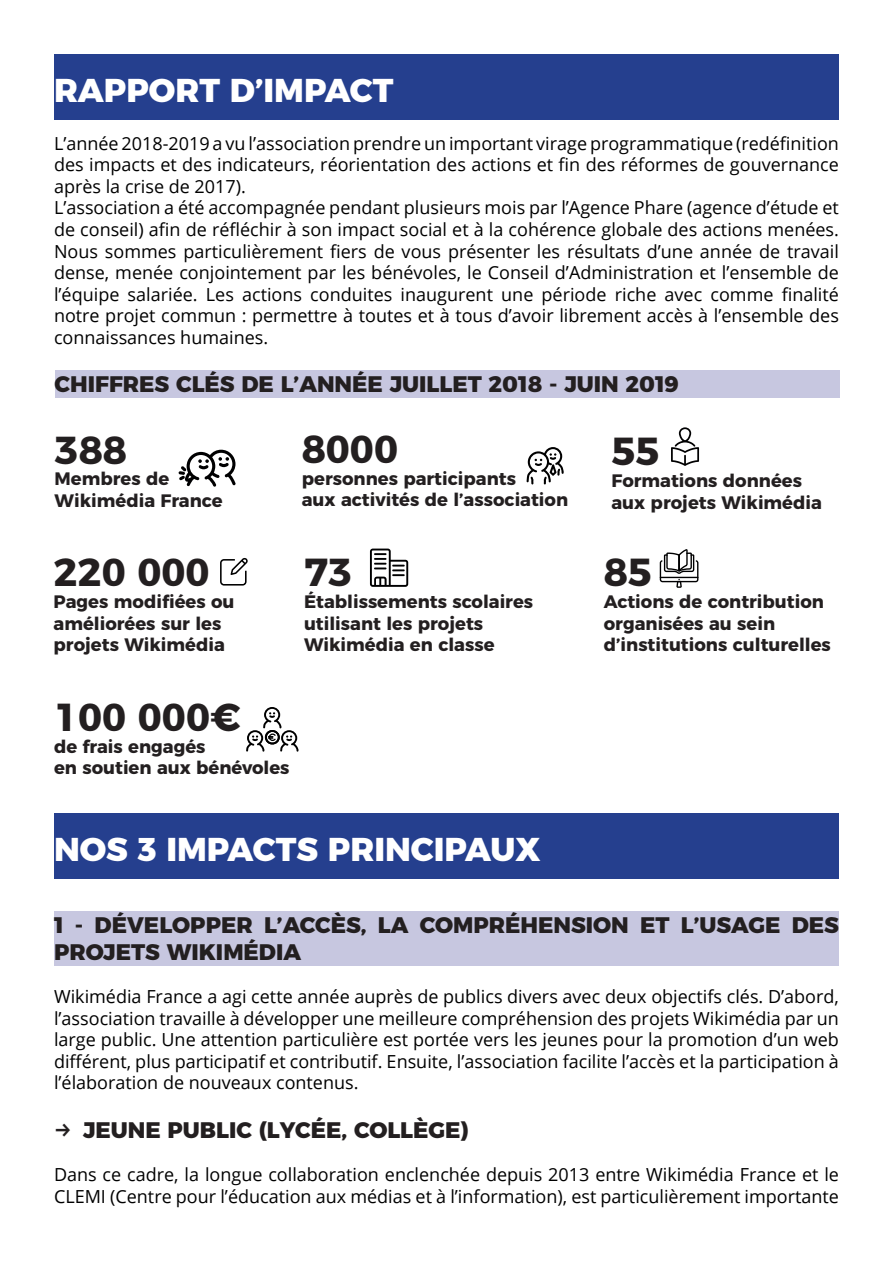
<style>
.page{position:relative;width:893px;height:1263px;background:#fff}
.page>*{position:absolute;margin:0;border:0;box-sizing:border-box;transform-origin:0 0}
.t1{font:700 39px "Montserrat";color:#231f20}
.t2{font:800 33px "Montserrat";color:#fff}
.t3{font:800 22.5px/27px "Montserrat";color:#231f20}
.t4{font:18px/21.6px "Open Sans";color:#000;text-align:justify}
.t5{font:700 18px/21.6px "Montserrat";color:#231f20}
</style>
<div class="page">
<div style="left:54px;top:54px;width:785px;height:66px;background:#253f8e"></div>
<div style="left:54px;top:911px;width:785px;height:54px;background:#c7c7e0"></div>
<svg style="left:246px;top:707px;width:53px;height:45px"></svg>
<svg style="left:527px;top:447px;width:37px;height:37px"></svg>
<svg style="left:220px;top:558px;width:28px;height:27px"></svg>
<svg style="left:671px;top:427px;width:28px;height:39px"></svg>
<svg style="left:370px;top:549px;width:38px;height:38px"></svg>
<svg style="left:660px;top:549px;width:38px;height:39px"></svg>
<svg style="left:178px;top:450px;width:58px;height:37px"></svg>
<div style="left:55px;top:370px;width:785px;height:27px;background:#c7c7e0"></div>
<div style="left:54px;top:813px;width:785px;height:66px;background:#253f8e"></div>
<p class="t2" style="left:54px;top:63px;width:341px">RAPPORT D’IMPACT</p>
<p class="t4" style="left:54px;top:132px;width:786px">L’année 2018-2019 a vu l’association prendre un important virage programmatique (redéfinition des impacts et des indicateurs, réorientation des actions et fin des réformes de gouvernance après la crise de 2017).</p>
<p class="t4" style="left:54px;top:197px;width:786px">L’association a été accompagnée pendant plusieurs mois par l’Agence Phare (agence d’étude et de conseil) afin de réfléchir à son impact social et à la cohérence globale des actions menées.<br>Nous sommes particulièrement fiers de vous présenter les résultats d’une année de travail dense, menée conjointement par les bénévoles, le Conseil d’Administration et l’ensemble de l’équipe salariée. Les actions conduites inaugurent une période riche avec comme finalité notre projet commun : permettre à toutes et à tous d’avoir librement accès à l’ensemble des connaissances humaines.</p>
<p class="t3" style="left:55px;top:368px;width:626px">CHIFFRES CLÉS DE L’ANNÉE JUILLET 2018 - JUIN 2019</p>
<h6 class="t1" style="left:55px;top:418px;width:74px">388</h6>
<h6 class="t5" style="left:55px;top:466px;width:116px">Membres de</h6>
<h6 class="t5" style="left:55px;top:488px;width:169px">Wikimédia France</h6>
<h6 class="t1" style="left:302px;top:417px;width:98px">8000</h6>
<h6 class="t5" style="left:302px;top:466px;width:216px">personnes participants</h6>
<h6 class="t5" style="left:302px;top:488px;width:268px">aux activités de l’association</h6>
<h6 class="t1" style="left:54px;top:540px;width:158px">220 000</h6>
<h6 class="t5" style="left:54px;top:589px;width:182px">Pages modifiées ou</h6>
<h6 class="t5" style="left:54px;top:611px;width:169px">améliorées sur les</h6>
<h6 class="t5" style="left:54px;top:632px;width:173px">projets Wikimédia</h6>
<h6 class="t1" style="left:304px;top:540px;width:50px">73</h6>
<h6 class="t5" style="left:304px;top:589px;width:231px">Établissements scolaires</h6>
<h6 class="t5" style="left:304px;top:611px;width:181px">utilisant les projets</h6>
<h6 class="t5" style="left:304px;top:632px;width:192px">Wikimédia en classe</h6>
<h6 class="t1" style="left:54px;top:685px;width:188px">100 000€</h6>
<h6 class="t5" style="left:54px;top:734px;width:153px">de frais engagés</h6>
<h6 class="t5" style="left:54px;top:755px;width:237px">en soutien aux bénévoles</h6>
<p class="t2" style="left:54px;top:822px;width:488px">NOS 3 IMPACTS PRINCIPAUX</p>
<h6 class="t1" style="left:611px;top:419px;width:50px">55</h6>
<h6 class="t5" style="left:611px;top:468px;width:212px">Formations données aux projets Wikimédia</h6>
<h6 class="t1" style="left:604px;top:540px;width:50px">85</h6>
<h6 class="t5" style="left:604px;top:589px;width:222px">Actions de contribution</h6>
<h6 class="t5" style="left:604px;top:611px;width:173px">organisées au sein</h6>
<h6 class="t5" style="left:604px;top:632px;width:229px">d’institutions culturelles</h6>
<p class="t3" style="left:54px;top:909px;width:786px">1 - DÉVELOPPER L’ACCÈS, LA COMPRÉHENSION ET L’USAGE DES<br>PROJETS WIKIMÉDIA</p>
<p class="t4" style="left:54px;top:985px;width:786px">Wikimédia France a agi cette année auprès de publics divers avec deux objectifs clés. D’abord, l’association travaille à développer une meilleure compréhension des projets Wikimédia par un large public. Une attention particulière est portée vers les jeunes pour la promotion d’un web différent, plus participatif et contributif. Ensuite, l’association facilite l’accès et la participation à l’élaboration de nouveaux contenus.</p>
<p class="t3" style="left:54px;top:1115px;width:416px">→ JEUNE PUBLIC (LYCÉE, COLLÈGE)</p>
<p class="t4" style="left:54px;top:1163px;width:786px">Dans ce cadre, la longue collaboration enclenchée depuis 2013 entre Wikimédia France et le<br>CLEMI (Centre pour l’éducation aux médias et à l’information), est particulièrement importante</p>
</div>
